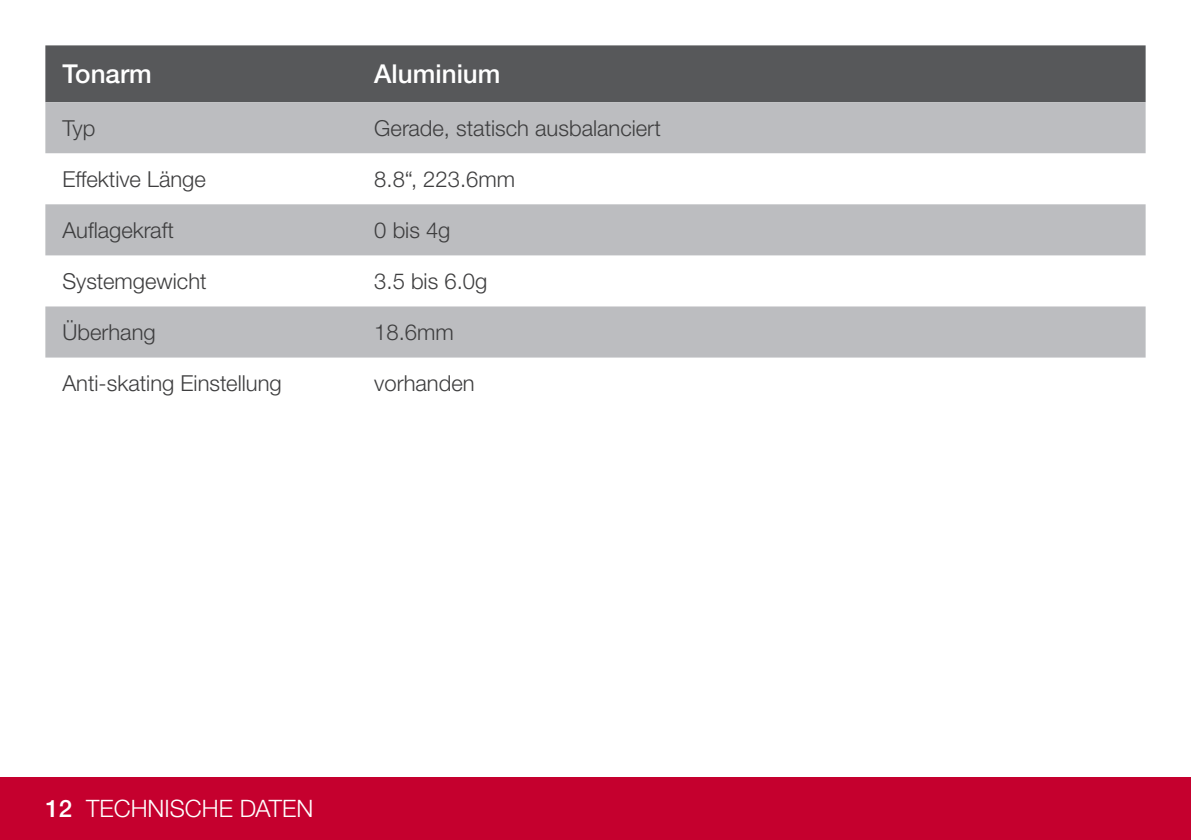
<style>
.page{position:relative;width:1191px;height:840px;background:#fff}
.page>*{position:absolute;margin:0;border:0;box-sizing:border-box;transform-origin:0 0}
.Headline_Tabelle{font:500 26px "Helvetica Neue LTW1 G";color:#fff}
.Seitenzahl_links{font:300 24px "Helvetica Neue LTW1 G";color:#fff}
.t1{font:500 24px "Helvetica Neue LTW1 G";color:#fff}
.Text_Tabelle{font:300 22px "Helvetica Neue LTW1 G";color:#3e3e3f}
</style>
<div class="page">
<div style="left:0;top:777px;width:1191px;height:62px;background:#c5002e"></div>
<div style="left:45px;top:45px;width:1100px;height:57px;background:#57585a"></div>
<svg style="left:45px;top:102px;width:1100px;height:255px;fill:#bcbdc0"></svg>
<p class="Headline_Tabelle" style="left:62px;top:58px;width:91px">Tonarm</p>
<p class="Headline_Tabelle" style="left:374px;top:58px;width:128px">Aluminium</p>
<p class="Text_Tabelle" style="left:62px;top:114px;width:34px">Typ</p>
<p class="Text_Tabelle" style="left:374px;top:114px;width:288px">Gerade, statisch ausbalanciert</p>
<p class="Text_Tabelle" style="left:62px;top:165px;width:145px">Effektive Länge</p>
<p class="Text_Tabelle" style="left:374px;top:165px;width:142px">8.8“, 223.6mm</p>
<p class="Text_Tabelle" style="left:62px;top:216px;width:113px">Auflagekraft</p>
<p class="Text_Tabelle" style="left:374px;top:216px;width:78px">0 bis 4g</p>
<p class="Text_Tabelle" style="left:62px;top:267px;width:146px">Systemgewicht</p>
<p class="Text_Tabelle" style="left:374px;top:267px;width:114px">3.5 bis 6.0g</p>
<p class="Text_Tabelle" style="left:62px;top:318px;width:95px">Überhang</p>
<p class="Text_Tabelle" style="left:374px;top:318px;width:81px">18.6mm</p>
<p class="Text_Tabelle" style="left:62px;top:369px;width:221px">Anti-skating Einstellung</p>
<p class="Text_Tabelle" style="left:374px;top:369px;width:102px">vorhanden</p>
<p class="t1" style="left:45px;top:793px;width:28px">12</p>
<p class="Seitenzahl_links" style="left:86px;top:793px;width:228px">TECHNISCHE DATEN</p>
</div>
